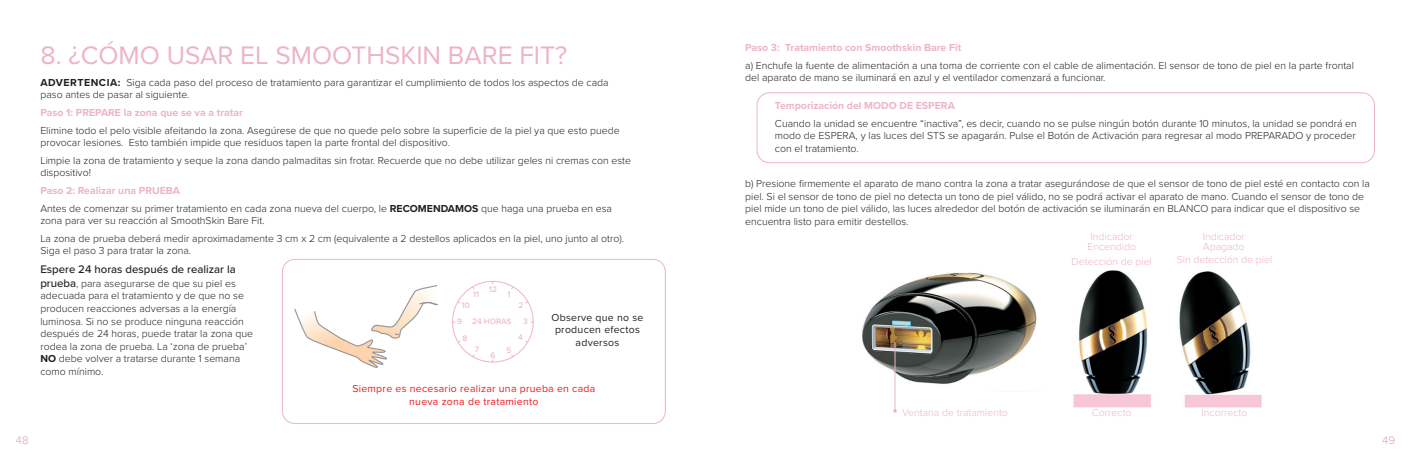
<style>
.page{position:relative;width:1411px;height:463px;background:#fff}
.page>*{position:absolute;margin:0;border:0;box-sizing:border-box;transform-origin:0 0}
.t1{font:26.25px "Proxima Nova";color:#edb4c4}
.Body_copy{font:500 11.38px "Proxima Nova";color:#231f20}
.t2{font:300 11.38px "Proxima Nova";color:#dea0b9}
.Body_copy-2{font:300 10.5px/12.6px "Proxima Nova";color:#231f20}
.Body_copy-3{font:700 10.5px "Proxima Nova";color:#edb4c4}
.Body_copy-4{font:300 10.5px/10.5px "Proxima Nova";color:#edb4c4;text-align:center}
.t3{font:10.5px/12.6px "Proxima Nova";letter-spacing:.025em;color:#ee1d23;text-align:center}
.t4{font:10.5px/12.6px "Proxima Nova";letter-spacing:.025em;color:#231f20;text-align:center}
.t5{font:500 8.22px "Proxima Nova";color:#edb4c4}
.s1{font-weight:700}
.s2{font-weight:500;font-size:11.38px}
</style>
<div class="page">
<div style="left:282px;top:259px;width:383px;height:164px;border:1px solid #edb4c4;border-radius:12px"></div>
<svg style="left:294px;top:285px;width:144px;height:83px"></svg>
<svg style="left:471px;top:285px;width:4px;height:4px"></svg>
<svg style="left:456px;top:300px;width:5px;height:4px"></svg>
<div style="left:756px;top:92px;width:618px;height:71px;border:1px solid #edb4c4;border-radius:12px"></div>
<img style="left:862px;top:272px;width:175px;height:119px">
<img style="left:1179px;top:271px;width:83px;height:137px">
<img style="left:1073px;top:394px;width:78px;height:14px">
<img style="left:1079px;top:270px;width:68px;height:123px">
<hr style="left:894px;top:341px;width:1px;height:69px;background:#edb4c4">
<p class="t1" style="left:41px;top:35px;width:528px">8. ¿CÓMO USAR EL SMOOTHSKIN BARE FIT?</p>
<p class="Body_copy-2" style="left:40px;top:75px;width:569px"><span class="s1">ADVERTENCIA:</span> Siga cada paso del proceso de tratamiento para garantizar el cumplimiento de todos los aspectos de cada paso antes de pasar al siguiente.</p>
<p class="Body_copy-3" style="left:40px;top:105px;width:204px">Paso 1: PREPARE la zona que se va a tratar</p>
<p class="Body_copy-2" style="left:40px;top:123px;width:581px">Elimine todo el pelo visible afeitando la zona. Asegúrese de que no quede pelo sobre la superficie de la piel ya que esto puede provocar lesiones. Esto también impide que residuos tapen la parte frontal del dispositivo.</p>
<p class="Body_copy-2" style="left:40px;top:153px;width:592px">Limpie la zona de tratamiento y seque la zona dando palmaditas sin frotar. Recuerde que no debe utilizar geles ni cremas con este dispositivo!</p>
<p class="Body_copy-3" style="left:40px;top:182px;width:141px">Paso 2: Realizar una PRUEBA</p>
<p class="Body_copy-2" style="left:40px;top:201px;width:573px">Antes de comenzar su primer tratamiento en cada zona nueva del cuerpo, le <span class="s1">RECOMENDAMOS</span> que haga una prueba en esa zona para ver su reacción al SmoothSkin Bare Fit.</p>
<p class="Body_copy-2" style="left:40px;top:231px;width:585px">La zona de prueba deberá medir aproximadamente 3 cm x 2 cm (equivalente a 2 destellos aplicados en la piel, uno junto al otro).<br>Siga el paso 3 para tratar la zona.</p>
<p class="Body_copy" style="left:40px;top:260px;width:197px">Espere 24 horas después de realizar la</p>
<p class="Body_copy-2" style="left:40px;top:276px;width:214px"><span class="s2">prueba</span>, para asegurarse de que su piel es adecuada para el tratamiento y de que no se producen reacciones adversas a la energía luminosa. Si no se produce ninguna reacción después de 24 horas, puede tratar la zona que rodea la zona de prueba. La ‘zona de prueba’ <span class="s1">NO</span> debe volver a tratarse durante 1 semana como mínimo.</p>
<p class="t5" style="left:489px;top:283px;width:9px">12</p>
<p class="t5" style="left:472px;top:315px;width:41px">24 HORAS</p>
<p class="t5" style="left:473px;top:287px;width:7px">11</p>
<p class="t5" style="left:507px;top:288px;width:4px">1</p>
<p class="t5" style="left:461px;top:299px;width:10px">10</p>
<p class="t5" style="left:518px;top:299px;width:6px">2</p>
<p class="t4" style="left:551px;top:310px;width:94px">Observe que no se producen efectos adversos</p>
<p class="t5" style="left:457px;top:315px;width:6px">9</p>
<p class="t5" style="left:523px;top:315px;width:6px">3</p>
<p class="t5" style="left:518px;top:331px;width:6px">4</p>
<p class="t5" style="left:462px;top:332px;width:6px">8</p>
<p class="t5" style="left:474px;top:343px;width:6px">7</p>
<p class="t5" style="left:506px;top:343px;width:6px">5</p>
<p class="t5" style="left:490px;top:348px;width:6px">6</p>
<p class="t3" style="left:352px;top:382px;width:244px">Siempre es necesario realizar una prueba en cada nueva zona de tratamiento</p>
<p class="Body_copy-3" style="left:745px;top:40px;width:217px">Paso 3: Tratamiento con Smoothskin Bare Fit</p>
<p class="Body_copy-2" style="left:745px;top:58px;width:610px">a) Enchufe la fuente de alimentación a una toma de corriente con el cable de alimentación. El sensor de tono de piel en la parte frontal del aparato de mano se iluminará en azul y el ventilador comenzará a funcionar.</p>
<p class="Body_copy-3" style="left:775px;top:98px;width:181px">Temporización del MODO DE ESPERA</p>
<p class="Body_copy-2" style="left:775px;top:116px;width:583px;text-align:justify">Cuando la unidad se encuentre “inactiva”, es decir, cuando no se pulse ningún botón durante 10 minutos, la unidad se pondrá en modo de ESPERA, y las luces del STS se apagarán. Pulse el Botón de Activación para regresar al modo PREPARADO y proceder con el tratamiento.</p>
<p class="Body_copy-2" style="left:745px;top:176px;width:626px">b) Presione firmemente el aparato de mano contra la zona a tratar asegurándose de que el sensor de tono de piel esté en contacto con la piel. Si el sensor de tono de piel no detecta un tono de piel válido, no se podrá activar el aparato de mano. Cuando el sensor de tono de piel mide un tono de piel válido, las luces alrededor del botón de activación se iluminarán en BLANCO para indicar que el dispositivo se encuentra listo para emitir destellos.</p>
<p class="Body_copy-4" style="left:902px;top:406px;width:107px">Ventana de tratamiento</p>
<p class="Body_copy-4" style="left:1087px;top:230px;width:50px">Indicador<br>Encendido</p>
<p class="Body_copy-4" style="left:1202px;top:230px;width:44px;text-align:left">Indicador<br>Apagado</p>
<p class="Body_copy-4" style="left:1176px;top:253px;width:97px">Sin detección de piel</p>
<p class="Body_copy-4" style="left:1071px;top:255px;width:82px">Detección de piel</p>
<p class="Body_copy-4" style="left:1091px;top:406px;width:41px">Correcto</p>
<p class="Body_copy-4" style="left:1201px;top:406px;width:47px">Incorrecto</p>
<p class="t2" style="left:16px;top:431px;width:14px">48</p>
<p class="t2" style="left:1382px;top:431px;width:14px">49</p>
</div>
